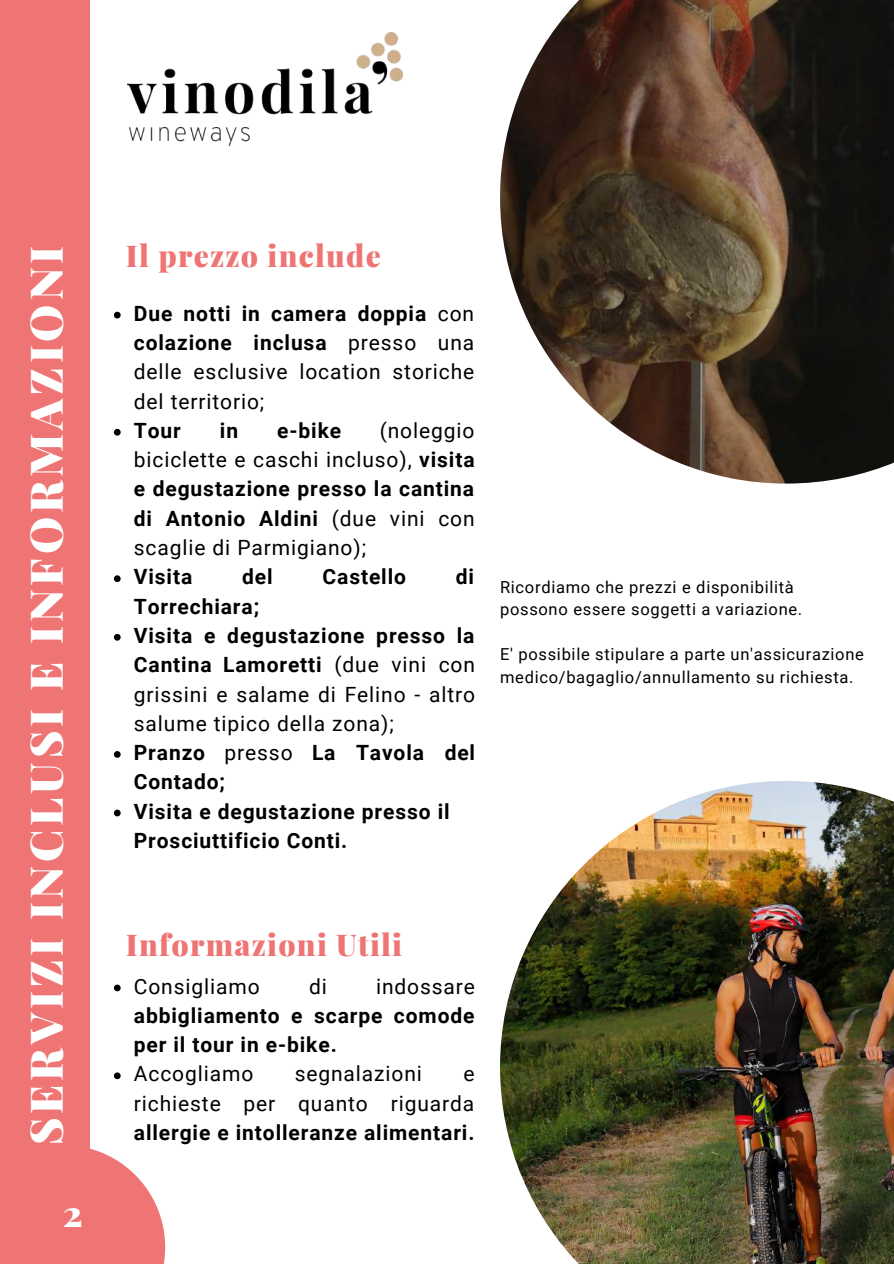
<style>
.page{position:relative;width:894px;height:1264px;background:#fff}
.page>*{position:absolute;margin:0;border:0;box-sizing:border-box;transform-origin:0 0}
.t1{font:900 45px "Playfair Display";letter-spacing:.085em;color:#fff}
.t2{font:900 36px "Playfair Display";color:#fff}
.t3{font:900 30px "Playfair Display";letter-spacing:.04em;color:#ef7575}
.t4{font:700 21px/29.2px "Roboto";letter-spacing:.04em;color:#000}
.t5{font:21px/29.2px "Roboto";letter-spacing:.045em;color:#000;text-align:justify}
.t6{font:16.5px/22.5px "Roboto";letter-spacing:.045em;color:#000}
.s1{font-weight:700}
.s2{font-weight:400}
</style>
<div class="page">
<div style="left:0;top:0;width:89px;height:1263px;background:#ef7575"></div>
<svg style="left:89px;top:1144px;width:76px;height:119px"></svg>
<svg style="left:114px;top:312px;width:7px;height:6px"></svg>
<svg style="left:114px;top:429px;width:7px;height:6px"></svg>
<svg style="left:114px;top:575px;width:7px;height:7px"></svg>
<svg style="left:114px;top:634px;width:7px;height:6px"></svg>
<svg style="left:114px;top:751px;width:7px;height:6px"></svg>
<svg style="left:114px;top:809px;width:7px;height:7px"></svg>
<svg style="left:114px;top:984px;width:7px;height:7px"></svg>
<svg style="left:114px;top:1072px;width:7px;height:7px"></svg>
<img style="left:500px;top:0;width:393px;height:483px">
<img style="left:500px;top:781px;width:393px;height:482px">
<img style="left:127px;top:33px;width:275px;height:113px">
<h1 class="t1" style="left:14px;top:1145px;width:901px;rotate:-90deg">SERVIZI INCLUSI E INFORMAZIONI</h1>
<h2 class="t2" style="left:63px;top:1188px;width:21px">2</h2>
<h3 class="t3" style="left:126px;top:234px;width:256px">Il prezzo include</h3>
<p class="t5" style="left:134px;top:299px;width:342px"><span class="s1">Due notti in camera doppia</span> con <span class="s1">colazione inclusa</span> presso una delle esclusive location storiche del territorio;</p>
<p class="t4" style="left:134px;top:416px;width:48px">Tour</p>
<p class="t4" style="left:220px;top:416px;width:20px">in</p>
<p class="t4" style="left:277px;top:416px;width:65px">e-bike</p>
<p class="t5" style="left:134px;top:416px;width:342px;text-indent:246px">(noleggio biciclette e caschi incluso), <span class="s1">visita e degustazione presso la cantina di Antonio Aldini</span> (due vini con scaglie di Parmigiano);</p>
<p class="t4" style="left:134px;top:562px;width:60px">Visita</p>
<p class="t4" style="left:242px;top:562px;width:32px">del</p>
<p class="t4" style="left:322px;top:562px;width:85px">Castello</p>
<p class="t4" style="left:456px;top:562px;width:20px">di</p>
<p class="t4" style="left:134px;top:592px;width:343px">Torrechiara;<br>Visita e degustazione presso la<br>Cantina Lamoretti <span class="s2">(due vini con grissini e salame di Felino - altro salume tipico della zona);<br></span>Pranzo <span class="s2">presso</span> La Tavola del<br>Contado;<br>Visita e degustazione presso il<br>Prosciuttificio Conti.</p>
<p class="t6" style="left:500px;top:576px;width:304px">Ricordiamo che prezzi e disponibilità possono essere soggetti a variazione.</p>
<p class="t6" style="left:500px;top:643px;width:365px">E' possibile stipulare a parte un'assicurazione medico/bagaglio/annullamento su richiesta.</p>
<h3 class="t3" style="left:126px;top:923px;width:278px">Informazioni Utili</h3>
<p class="t5" style="left:134px;top:971px;width:127px">Consigliamo</p>
<p class="t5" style="left:309px;top:971px;width:19px">di</p>
<p class="t5" style="left:376px;top:971px;width:100px">indossare</p>
<p class="t4" style="left:134px;top:1001px;width:342px">abbigliamento e scarpe comode per il tour in e-bike.</p>
<p class="t5" style="left:134px;top:1059px;width:121px">Accogliamo</p>
<p class="t5" style="left:294px;top:1059px;width:129px">segnalazioni</p>
<p class="t5" style="left:134px;top:1059px;width:342px;text-align:right">e<br>richieste per quanto riguarda</p>
<p class="t4" style="left:134px;top:1118px;width:342px">allergie e intolleranze alimentari.</p>
</div>
